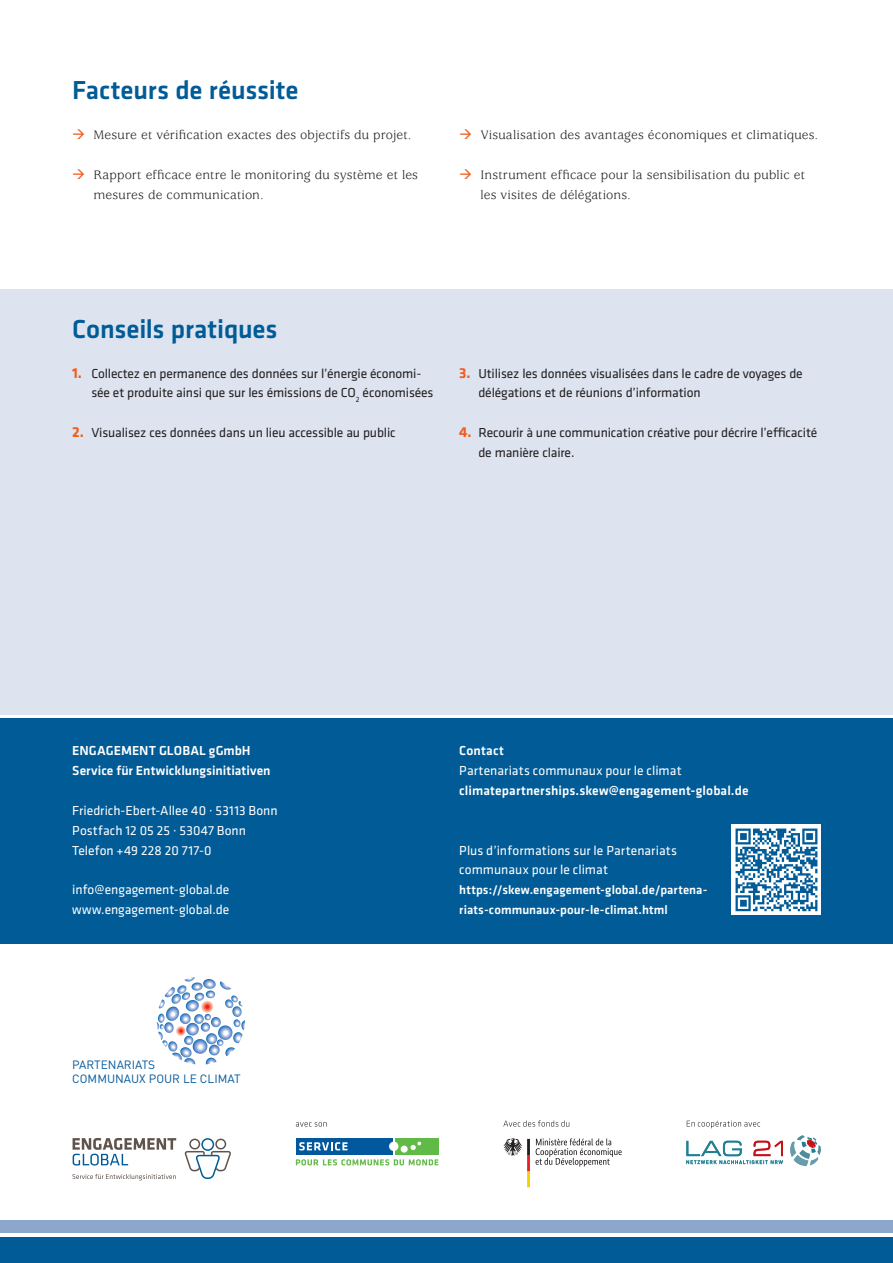
<style>
.page{position:relative;width:893px;height:1263px;background:#fff}
.page>*{position:absolute;margin:0;border:0;box-sizing:border-box;transform-origin:0 0}
.t1{font:500 27px "Klavika";letter-spacing:-.005em;color:#005b97}
.t2{font:13.5px/19.8px "Klavika";letter-spacing:-.01em;color:#231f20}
.t3{font:13.5px/19.8px "Usherwood Std";letter-spacing:.01em;color:#231f20}
.t4{font:13.5px/19.8px "Klavika";color:#fff}
.t5{font:500 13.5px/19.8px "Klavika";letter-spacing:.005em;color:#fff}
.t6{font:500 12.75px/20px "Klavika";letter-spacing:.01em;color:#fff}
.t7{font:11.85px/14.2px "DIN Pro";color:#01589c}
.s1{color:#f25d21}
.s2{font-weight:700;font-size:15px;color:#f25d21}
.s3{font-weight:400}
</style>
<div class="page">
<div style="left:0;top:289px;width:893px;height:425px;background:#dde4f0"></div>
<div style="left:0;top:1237px;width:893px;height:26px;background:#005b97"></div>
<div style="left:0;top:1220px;width:893px;height:13px;background:#8da7cc"></div>
<div style="left:0;top:719px;width:893px;height:225px;background:#005b97"></div>
<img style="left:731px;top:825px;width:90px;height:89px">
<svg style="left:687px;top:1120px;width:73px;height:8px"></svg>
<div style="left:296px;top:1138px;width:97px;height:16px;background:#01589c"></div>
<div style="left:395px;top:1138px;width:43px;height:16px;background:#60bb46"></div>
<div style="left:389px;top:1141px;width:9px;height:10px;background:#fff;border-radius:50%"></div>
<div style="left:401px;top:1145px;width:7px;height:7px;background:#fff;border-radius:50%"></div>
<svg style="left:410px;top:1141px;width:11px;height:9px"></svg>
<svg style="left:299px;top:1142px;width:48px;height:8px"></svg>
<svg style="left:296px;top:1159px;width:142px;height:6px"></svg>
<svg style="left:296px;top:1122px;width:31px;height:5px"></svg>
<svg style="left:185px;top:1138px;width:46px;height:41px"></svg>
<svg style="left:73px;top:1138px;width:103px;height:27px"></svg>
<svg style="left:72px;top:1174px;width:104px;height:6px"></svg>
<svg style="left:503px;top:1120px;width:66px;height:7px"></svg>
<svg style="left:536px;top:1138px;width:86px;height:28px"></svg>
<svg style="left:503px;top:1138px;width:27px;height:49px"></svg>
<svg style="left:157px;top:977px;width:88px;height:87px"></svg>
<svg style="left:686px;top:1140px;width:97px;height:24px"></svg>
<svg style="left:790px;top:1135px;width:31px;height:31px"></svg>
<p class="t1" style="left:72px;top:76px;width:228px">Facteurs de réussite</p>
<p class="t3" style="left:72px;top:125px;width:341px"><span class="s1">→</span> Mesure et vérification exactes des objectifs du projet.</p>
<p class="t3" style="left:94px;top:165px;width:326px;text-indent:-21px"><span class="s1">→</span> Rapport efficace entre le monitoring du système et les mesures de communication.</p>
<p class="t3" style="left:459px;top:125px;width:361px"><span class="s1">→</span> Visualisation des avantages économiques et climatiques.</p>
<p class="t3" style="left:480px;top:165px;width:326px;text-indent:-21px"><span class="s1">→</span> Instrument efficace pour la sensibilisation du public et les visites de délégations.</p>
<p class="t1" style="left:72px;top:314px;width:207px">Conseils pratiques</p>
<p class="t2" style="left:91px;top:363px;width:343px;text-indent:-19px"><span class="s2">1.</span> Collectez en permanence des données sur l’énergie économi&shy;sée et produite ainsi que sur les émissions de CO<sub>2</sub> économisées</p>
<p class="t2" style="left:72px;top:423px;width:325px"><span class="s2">2.</span> Visualisez ces données dans un lieu accessible au public</p>
<p class="t2" style="left:478px;top:363px;width:326px;text-indent:-19px"><span class="s2">3.</span> Utilisez les données visualisées dans le cadre de voyages de délégations et de réunions d’information</p>
<p class="t2" style="left:478px;top:423px;width:340px;text-indent:-19px"><span class="s2">4.</span> Recourir à une communication créative pour décrire l’efficacité de manière claire.</p>
<p class="t5" style="left:72px;top:741px;width:200px">ENGAGEMENT GLOBAL gGmbH<br>Service für Entwicklungsinitiativen</p>
<p class="t4" style="left:72px;top:801px;width:207px">Friedrich-Ebert-Allee 40 · 53113 Bonn<br>Postfach 12 05 25 · 53047 Bonn<br>Telefon +49 228 20 717-0</p>
<p class="t4" style="left:72px;top:880px;width:159px">info@engagement-global.de www.engagement-global.de</p>
<p class="t7" style="left:72px;top:1057px;width:170px">PARTENARIATS<br>COMMUNAUX POUR LE CLIMAT</p>
<p class="t5" style="left:459px;top:741px;width:291px">Contact<br><span class="s3">Partenariats communaux pour le climat </span>climatepartnerships.skew@engagement-global.de</p>
<p class="t4" style="left:459px;top:840px;width:219px">Plus d’informations sur le Partenariats communaux pour le climat</p>
<p class="t6" style="left:459px;top:880px;width:250px">https://skew.engagement-global.de/partena&shy;riats-communaux-pour-le-climat.html</p>
</div>
